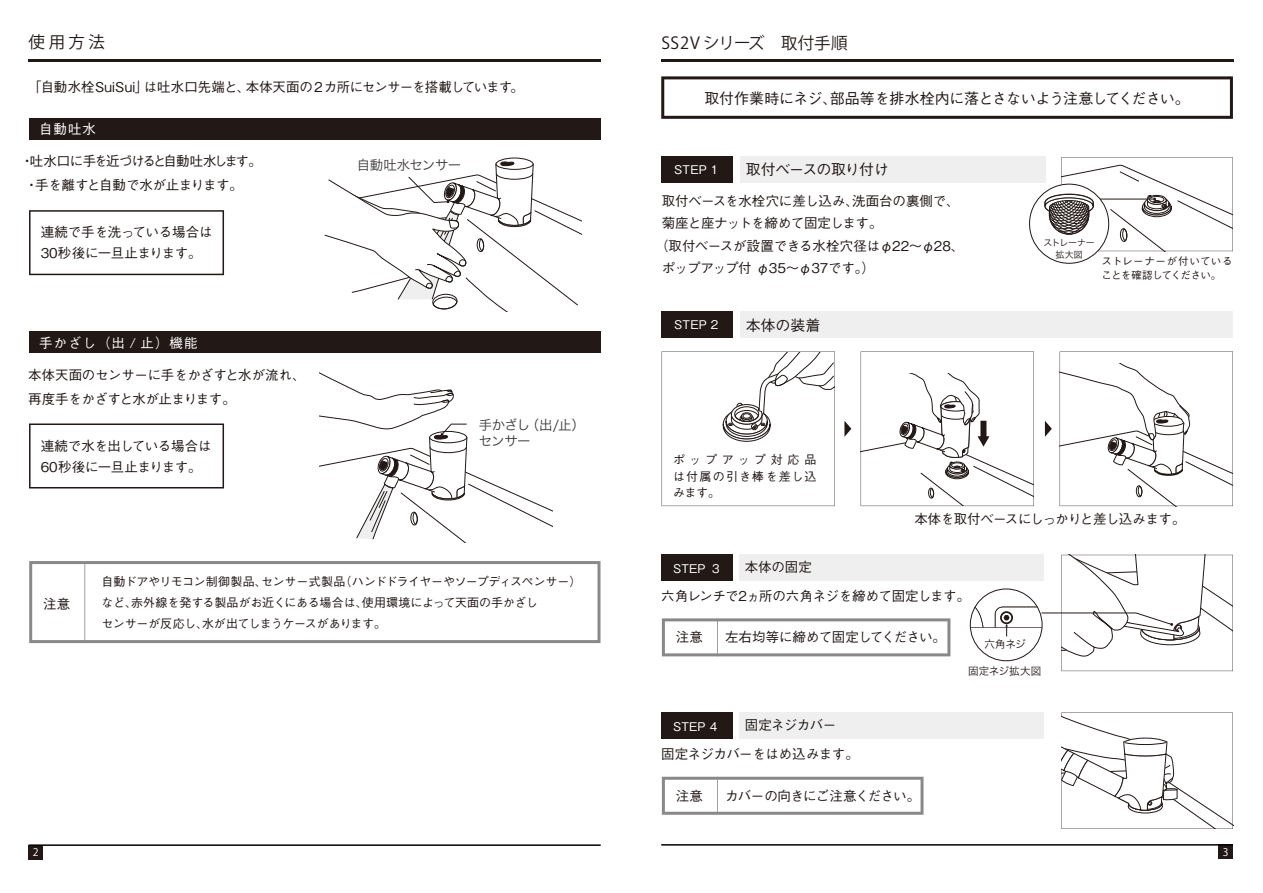
<style>
.page{position:relative;width:1263px;height:893px;background:#fff}
.page>*{position:absolute;margin:0;border:0;box-sizing:border-box;transform-origin:0 0}
.t1{font:16.5px "Axis Std Medium 83 pv RKSJ H";letter-spacing:.02em;color:#221815}
.t2{font:500 15px "Gothic BBB Pro";letter-spacing:-.03em;color:#221815}
.t3{font:500 15px "Gothic BBB Pro";letter-spacing:-.055em;color:#221815}
.t4{font:500 15px "Gothic BBB Pro";letter-spacing:-.01em;color:#221815}
.t5{font:500 13.5px/21px "Gothic BBB Pro";letter-spacing:-.03em;color:#221815}
.t6{font:500 13.5px "Gothic BBB Pro";letter-spacing:-.01em;color:#221815}
.t7{font:500 13.5px "Gothic BBB Pro";letter-spacing:-.07em;color:#221815}
.t8{font:13.5px/16.5px "Hira Kaku Pro W3";letter-spacing:-.04em;color:#3e3a39}
.t9{font:500 13.5px "Gothic BBB Pro";letter-spacing:-.115em;color:#221815}
.t10{font:500 13.5px "Gothic BBB Pro";letter-spacing:-.05em;color:#221815}
.t11{font:500 13.5px "Gothic BBB Pro";letter-spacing:.075em;color:#fff}
.t12{font:500 13.5px "Gothic BBB Pro";letter-spacing:-.055em;color:#221815}
.t13{font:500 13.5px "Gothic BBB Pro";letter-spacing:.01em;color:#221815}
.t14{font:500 13.5px "Gothic BBB Pro";letter-spacing:-.005em;color:#221815}
.t15{font:500 12px/16.5px "Gothic BBB Pro";letter-spacing:-.01em;color:#221815;text-align:justify}
.t16{font:500 12px "Gothic BBB Pro";letter-spacing:-.05em;color:#221815}
.t17{font:500 12px "Gothic BBB Pro";letter-spacing:.015em;color:#fff}
.t18{font:500 12px "Gothic BBB Pro";letter-spacing:-.035em;color:#221815}
.t19{font:500 12px "Gothic BBB Pro";letter-spacing:-.03em;color:#221815}
.t20{font:500 12px "Gothic BBB Pro";letter-spacing:.01em;color:#221815}
.t21{font:500 10.5px/13.5px "Gothic BBB Pro";letter-spacing:.005em;color:#221815}
.t22{font:10.5px "Hira Kaku Pro W3";letter-spacing:.005em;color:#221815}
.t23{font:10.5px "Avant Garde Medium 83 pv RKSJ H";color:#fff}
.t24{font:9px/12px "Hira Kaku Pro W3";letter-spacing:-.02em;color:#221815;text-align:center}
</style>
<div class="page">
<div style="left:29px;top:845px;width:14px;height:14px;background:#221815"></div>
<hr style="left:29px;top:844px;width:572px;height:2px;background:#040000">
<hr style="left:29px;top:59px;width:572px;height:2px;background:#221815">
<div style="left:29px;top:118px;width:571px;height:21px;background:#221815"></div>
<div style="left:29px;top:331px;width:571px;height:22px;background:#221815"></div>
<svg style="left:29px;top:210px;width:195px;height:65px"></svg>
<svg style="left:29px;top:423px;width:195px;height:65px"></svg>
<svg style="left:319px;top:372px;width:233px;height:171px"></svg>
<svg style="left:324px;top:157px;width:257px;height:154px"></svg>
<svg style="left:29px;top:561px;width:571px;height:82px"></svg>
<div style="left:661px;top:555px;width:71px;height:26px;background:#221815"></div>
<div style="left:739px;top:555px;width:305px;height:26px;background:#efefef"></div>
<div style="left:1219px;top:845px;width:14px;height:14px;background:#221815"></div>
<hr style="left:661px;top:844px;width:572px;height:2px;background:#040000">
<hr style="left:661px;top:60px;width:572px;height:2px;background:#221815">
<svg style="left:1045px;top:421px;width:7px;height:16px"></svg>
<svg style="left:844px;top:421px;width:7px;height:16px"></svg>
<div style="left:662px;top:157px;width:71px;height:26px;background:#221815"></div>
<div style="left:740px;top:157px;width:305px;height:26px;background:#efefef"></div>
<div style="left:662px;top:312px;width:71px;height:26px;background:#221815"></div>
<div style="left:740px;top:312px;width:493px;height:26px;background:#efefef"></div>
<svg style="left:662px;top:351px;width:173px;height:155px"></svg>
<svg style="left:1060px;top:351px;width:173px;height:155px"></svg>
<div style="left:661px;top:713px;width:71px;height:26px;background:#221815"></div>
<div style="left:739px;top:713px;width:305px;height:26px;background:#efefef"></div>
<svg style="left:1061px;top:713px;width:172px;height:116px"></svg>
<svg style="left:662px;top:618px;width:288px;height:38px"></svg>
<svg style="left:662px;top:777px;width:261px;height:38px"></svg>
<svg style="left:1044px;top:156px;width:189px;height:95px"></svg>
<svg style="left:860px;top:351px;width:174px;height:155px"></svg>
<svg style="left:970px;top:555px;width:263px;height:116px"></svg>
<svg style="left:661px;top:76px;width:572px;height:43px"></svg>
<p class="t1" style="left:28px;top:33px;width:78px">使用方法</p>
<p class="t13" style="left:28px;top:76px;width:121px">「自動水栓SuiSui」</p>
<p class="t14" style="left:144px;top:76px;width:108px">は吐水口先端と、</p>
<p class="t7" style="left:246px;top:76px;width:279px">本体天面の２カ所にセンサーを搭載しています。</p>
<p class="t11" style="left:39px;top:118px;width:58px">自動吐水</p>
<p class="t9" style="left:30px;top:150px;width:234px">吐水口に手を近づけると自動吐水します。</p>
<p class="t5" style="left:21px;top:149px;width:15px">・</p>
<p class="t5" style="left:35px;top:173px;width:209px">手を離すと自動で水が止まります。</p>
<p class="t5" style="left:25px;top:173px;width:15px">・</p>
<p class="t5" style="left:41px;top:220px;width:173px">連続で手を洗っている場合は<br>30秒後に一旦止まります。</p>
<p class="t11" style="left:39px;top:332px;width:160px">手かざし（出 / 止）機能</p>
<p class="t5" style="left:28px;top:361px;width:279px;line-height:24px">本体天面のセンサーに手をかざすと水が流れ、再度手をかざすと水が止まります。</p>
<p class="t5" style="left:41px;top:433px;width:173px">連続で水を出している場合は<br>60秒後に一旦止まります。</p>
<p class="t8" style="left:357px;top:155px;width:106px">自動吐水センサー</p>
<p class="t8" style="left:479px;top:416px;width:54px">手かざしセンサー</p>
<p class="t8" style="left:526px;top:416px;width:61px">（出止/ (</p>
<p class="t5" style="left:43px;top:592px;width:29px">注意</p>
<p class="t16" style="left:340px;top:572px;width:243px">（ハンドドライヤーやソープディスペンサー(</p>
<p class="t19" style="left:102px;top:572px;width:167px">自動ドアやリモコン制御製品、</p>
<p class="t20" style="left:261px;top:572px;width:86px">センサー式製品</p>
<p class="t15" style="left:362px;top:593px;width:177px">使用環境によって天面の手かざし</p>
<p class="t15" style="left:131px;top:593px;width:238px">赤外線を発する製品がお近くにある場合は、</p>
<p class="t15" style="left:102px;top:593px;width:37px">など、</p>
<p class="t18" style="left:202px;top:614px;width:186px">水が出てしまうケースがあります。</p>
<p class="t15" style="left:102px;top:614px;width:108px">センサーが反応し、</p>
<p class="t23" style="left:33px;top:846px;width:7px">2</p>
<p class="t1" style="left:661px;top:33px;width:188px">SS2V シリーズ　取付手順</p>
<p class="t2" style="left:830px;top:87px;width:361px">部品等を排水栓内に落とさないよう注意してください。</p>
<p class="t4" style="left:704px;top:87px;width:134px">取付作業時にネジ、</p>
<p class="t17" style="left:674px;top:160px;width:46px">STEP 1</p>
<p class="t3" style="left:746px;top:157px;width:144px">取付ベースの取り付け</p>
<p class="t6" style="left:852px;top:190px;width:109px">洗面台の裏側で、</p>
<p class="t5" style="left:662px;top:189px;width:199px">取付ベースを水栓穴に差し込み、</p>
<p class="t5" style="left:662px;top:211px;width:222px">菊座と座ナットを締めて固定します。</p>
<p class="t6" style="left:655px;top:235px;width:311px">（取付ベースが設置できる水栓穴径はφ22～φ28、</p>
<p class="t10" style="left:662px;top:257px;width:215px">ポップアップ付 φ35～φ37です (。</p>
<p class="t17" style="left:674px;top:315px;width:46px">STEP 2</p>
<p class="t2" style="left:746px;top:313px;width:76px">本体の装着</p>
<p class="t15" style="left:673px;top:450px;width:145px">ポップアップ対応品は付属の引き棒を差し込みます。</p>
<p class="t24" style="left:1043px;top:236px;width:53px">ストレーナー拡大図</p>
<p class="t21" style="left:1101px;top:253px;width:133px">ストレーナーが付いていることを確認してください。</p>
<p class="t17" style="left:673px;top:559px;width:50px">STEP ３</p>
<p class="t5" style="left:745px;top:555px;width:69px">本体の固定</p>
<p class="t5" style="left:914px;top:506px;width:273px">本体を取付ベースにしっかりと差し込みます。</p>
<p class="t5" style="left:661px;top:584px;width:310px">六角レンチで2ヵ所の六角ネジを締めて固定します。</p>
<p class="t5" style="left:676px;top:625px;width:29px">注意</p>
<p class="t5" style="left:725px;top:625px;width:223px">左右均等に締めて固定してください。</p>
<p class="t22" style="left:984px;top:635px;width:43px">六角ネジ</p>
<p class="t17" style="left:673px;top:717px;width:46px">STEP 4</p>
<p class="t5" style="left:745px;top:713px;width:93px">固定ネジカバー</p>
<p class="t5" style="left:661px;top:741px;width:199px">固定ネジカバーをはめ込みます。</p>
<p class="t5" style="left:676px;top:784px;width:29px">注意</p>
<p class="t12" style="left:725px;top:785px;width:197px">カバーの向きにご注意ください。</p>
<p class="t22" style="left:968px;top:661px;width:74px">固定ネジ拡大図</p>
<p class="t23" style="left:1223px;top:846px;width:7px">3</p>
</div>
